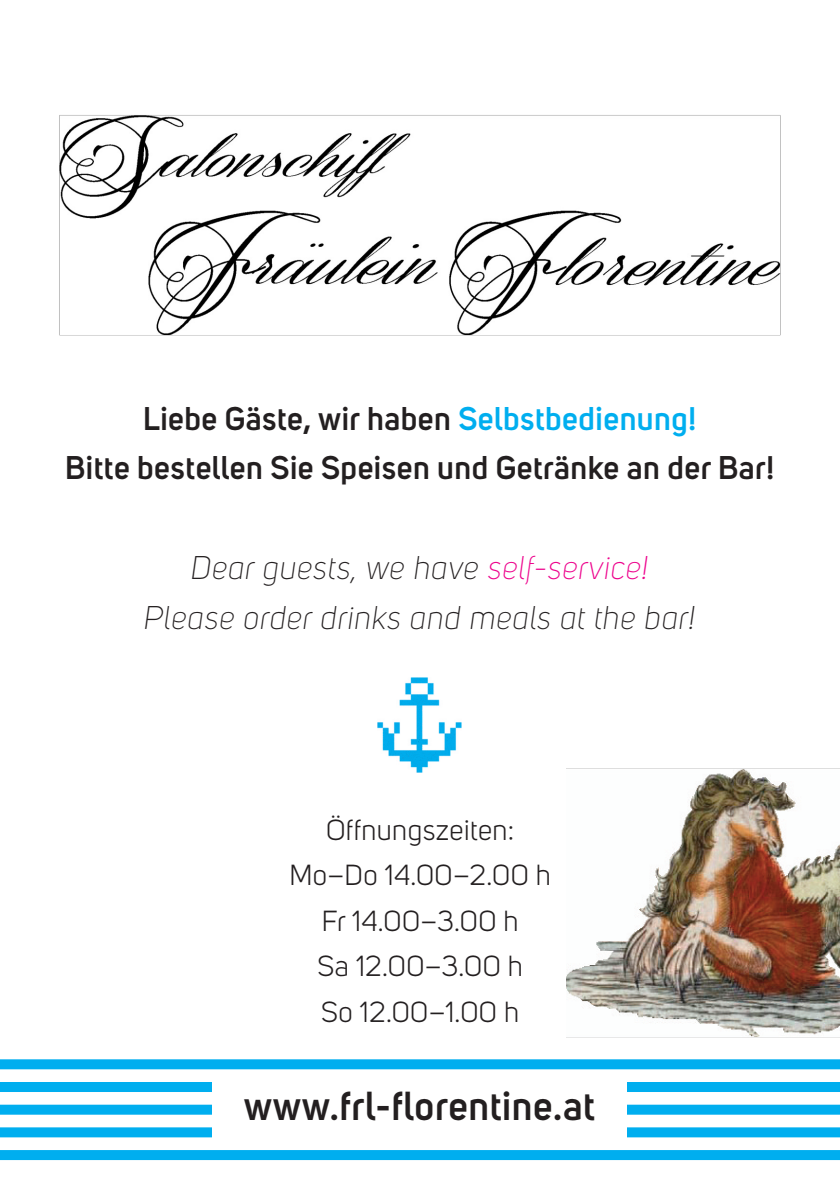
<style>
.page{position:relative;width:840px;height:1191px;background:#fff}
.page>*{position:absolute;margin:0;border:0;box-sizing:border-box;transform-origin:0 0}
.t1{font:600 40px "Uni Sans";letter-spacing:.015em;color:#231f20}
.t2{font:600 32.4px/49.8px "Uni Sans";letter-spacing:.015em;color:#231f20;text-align:center}
.t3{font:italic 300 32.4px/49.8px "Uni Sans";letter-spacing:.015em;color:#231f20;text-align:center}
.t4{font:28.6px/45.4px "Uni Sans";letter-spacing:.015em;color:#231f20;text-align:center}
.s1{color:#00aeef}
.s2{color:#ed028c}
</style>
<div class="page">
<img style="left:59px;top:115px;width:722px;height:221px">
<div style="left:0;top:1059px;width:839px;height:10px;background:#00aeef"></div>
<div style="left:0;top:1082px;width:839px;height:10px;background:#00aeef"></div>
<div style="left:0;top:1104px;width:839px;height:10px;background:#00aeef"></div>
<div style="left:0;top:1127px;width:839px;height:10px;background:#00aeef"></div>
<div style="left:0;top:1150px;width:839px;height:10px;background:#00aeef"></div>
<div style="left:212px;top:1075px;width:414px;height:68px;background:#fff"></div>
<img style="left:377px;top:677px;width:84px;height:96px">
<img style="left:566px;top:768px;width:273px;height:269px">
<p class="t2" style="left:65px;top:397px;width:710px">Liebe Gäste, wir haben <span class="s1">Selbstbedienung!<br></span>Bitte bestellen Sie Speisen und Getränke an der Bar!</p>
<p class="t3" style="left:144px;top:546px;width:552px">Dear guests, we have <span class="s2">self-service!<br></span>Please order drinks and meals at the bar!</p>
<p class="t4" style="left:289px;top:810px;width:263px">Öffnungszeiten:<br>Mo–Do 14.00–2.00 h<br>Fr 14.00–3.00 h<br>Sa 12.00–3.00 h<br>So 12.00–1.00 h</p>
<p class="t1" style="left:244px;top:1091px;width:352px">www.frl-florentine.at</p>
</div>
